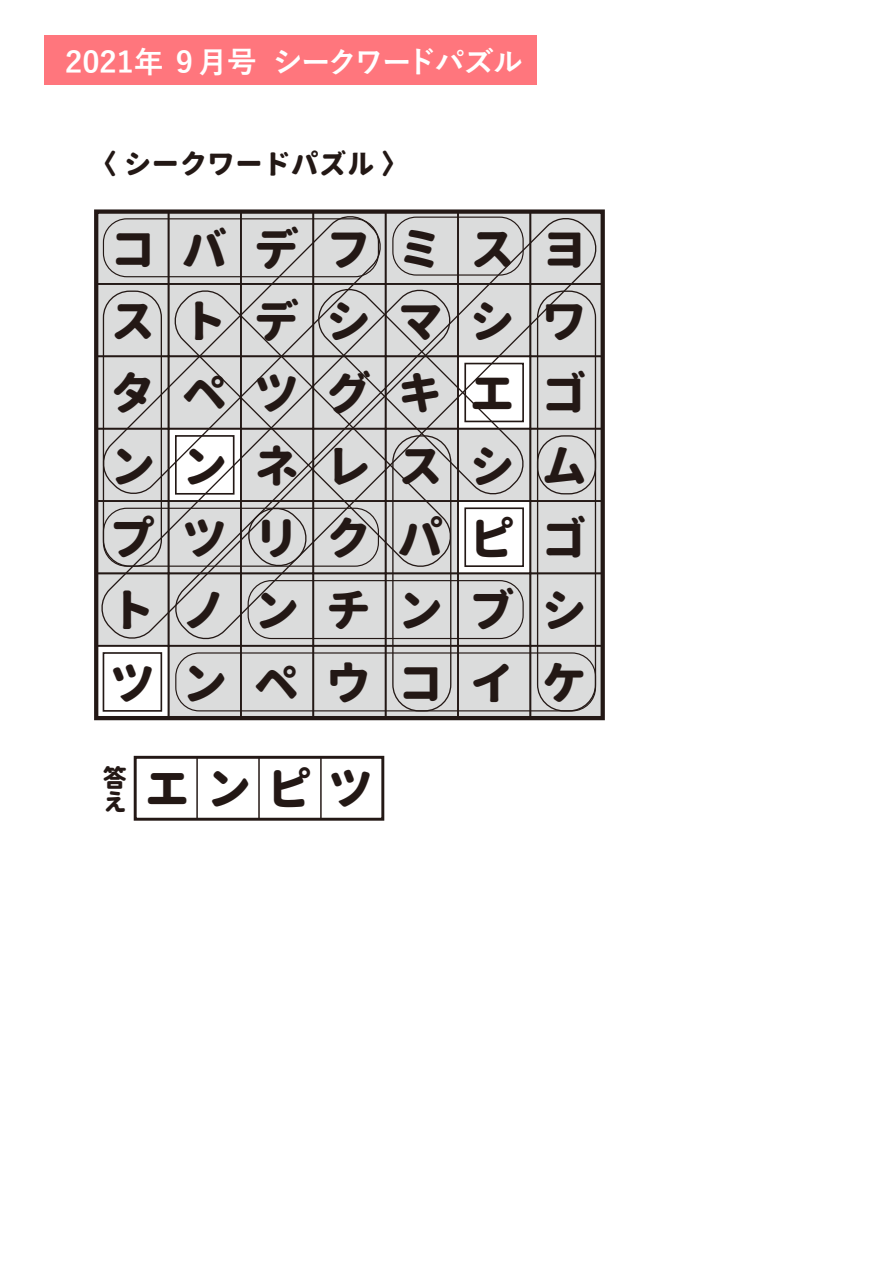
<style>
.page{position:relative;width:893px;height:1263px;background:#fff}
.page>*{position:absolute;margin:0;border:0;box-sizing:border-box;transform-origin:0 0}
.t1{font:46.05px/72.3px "Gen Sen Maru Gothic JP Heavy TTF";letter-spacing:.56em;color:#231815;text-align:justify}
.t2{font:45.6px "Gen Sen Maru Gothic JP Heavy TTF";color:#231815}
.t3{font:700 30px "Yu Gothic";letter-spacing:-.03em;color:#fff}
.t4{font:27.9px "Gen Sen Maru Gothic JP Heavy TTF";color:#231815}
.t5{font:24.75px "Gen Sen Maru Gothic JP Heavy TTF";color:#231815}
</style>
<div class="page">
<div style="left:44px;top:36px;width:493px;height:49px;background:#ff767d"></div>
<div style="left:197px;top:757px;width:62px;height:62px;border:1px solid #231815"></div>
<div style="left:259px;top:757px;width:62px;height:62px;border:1px solid #231815"></div>
<div style="left:134px;top:756px;width:250px;height:65px;border:3px solid #231815"></div>
<div style="left:96px;top:212px;width:507px;height:506px;background:#dbdcdc"></div>
<div style="left:96px;top:646px;width:73px;height:72px;background:#fff"></div>
<div style="left:175px;top:652px;width:421px;height:59px;border:1px solid #231815;border-radius:23px"></div>
<div style="left:537px;top:435px;width:59px;height:276px;border:1px solid #231815;border-radius:26px"></div>
<svg style="left:102px;top:218px;width:142px;height:60px"></svg>
<svg style="left:244px;top:216px;width:353px;height:354px"></svg>
<svg style="left:101px;top:286px;width:351px;height:356px"></svg>
<svg style="left:173px;top:287px;width:282px;height:284px"></svg>
<div style="left:464px;top:363px;width:60px;height:59px;border:2px solid #231815"></div>
<div style="left:464px;top:507px;width:60px;height:60px;border:2px solid #231815"></div>
<div style="left:103px;top:652px;width:59px;height:60px;border:2px solid #231815"></div>
<div style="left:175px;top:435px;width:60px;height:60px;border:2px solid #231815"></div>
<div style="left:95px;top:211px;width:74px;height:74px;border:2px solid #231815"></div>
<div style="left:168px;top:211px;width:74px;height:74px;border:2px solid #231815"></div>
<div style="left:240px;top:211px;width:74px;height:74px;border:2px solid #231815"></div>
<div style="left:312px;top:211px;width:74px;height:74px;border:2px solid #231815"></div>
<div style="left:385px;top:211px;width:74px;height:74px;border:2px solid #231815"></div>
<div style="left:457px;top:211px;width:74px;height:74px;border:2px solid #231815"></div>
<div style="left:529px;top:211px;width:74px;height:74px;border:2px solid #231815"></div>
<div style="left:95px;top:283px;width:74px;height:74px;border:2px solid #231815"></div>
<div style="left:168px;top:283px;width:74px;height:74px;border:2px solid #231815"></div>
<div style="left:240px;top:283px;width:74px;height:74px;border:2px solid #231815"></div>
<div style="left:312px;top:283px;width:74px;height:74px;border:2px solid #231815"></div>
<div style="left:385px;top:283px;width:74px;height:74px;border:2px solid #231815"></div>
<div style="left:457px;top:283px;width:74px;height:74px;border:2px solid #231815"></div>
<div style="left:529px;top:283px;width:74px;height:74px;border:2px solid #231815"></div>
<div style="left:95px;top:355px;width:74px;height:74px;border:2px solid #231815"></div>
<div style="left:168px;top:355px;width:74px;height:74px;border:2px solid #231815"></div>
<div style="left:240px;top:355px;width:74px;height:74px;border:2px solid #231815"></div>
<div style="left:312px;top:355px;width:74px;height:74px;border:2px solid #231815"></div>
<div style="left:385px;top:355px;width:74px;height:74px;border:2px solid #231815"></div>
<div style="left:457px;top:355px;width:74px;height:74px;border:2px solid #231815"></div>
<div style="left:529px;top:355px;width:74px;height:74px;border:2px solid #231815"></div>
<div style="left:95px;top:428px;width:74px;height:74px;border:2px solid #231815"></div>
<div style="left:168px;top:428px;width:74px;height:74px;border:2px solid #231815"></div>
<div style="left:240px;top:428px;width:74px;height:74px;border:2px solid #231815"></div>
<div style="left:312px;top:428px;width:74px;height:74px;border:2px solid #231815"></div>
<div style="left:385px;top:428px;width:74px;height:74px;border:2px solid #231815"></div>
<div style="left:457px;top:428px;width:74px;height:74px;border:2px solid #231815"></div>
<div style="left:529px;top:428px;width:74px;height:74px;border:2px solid #231815"></div>
<div style="left:95px;top:500px;width:74px;height:74px;border:2px solid #231815"></div>
<div style="left:168px;top:500px;width:74px;height:74px;border:2px solid #231815"></div>
<div style="left:240px;top:500px;width:74px;height:74px;border:2px solid #231815"></div>
<div style="left:312px;top:500px;width:74px;height:74px;border:2px solid #231815"></div>
<div style="left:385px;top:500px;width:74px;height:74px;border:2px solid #231815"></div>
<div style="left:457px;top:500px;width:74px;height:74px;border:2px solid #231815"></div>
<div style="left:529px;top:500px;width:74px;height:74px;border:2px solid #231815"></div>
<div style="left:95px;top:573px;width:74px;height:74px;border:2px solid #231815"></div>
<div style="left:168px;top:573px;width:74px;height:74px;border:2px solid #231815"></div>
<div style="left:240px;top:573px;width:74px;height:74px;border:2px solid #231815"></div>
<div style="left:312px;top:573px;width:74px;height:74px;border:2px solid #231815"></div>
<div style="left:385px;top:573px;width:74px;height:74px;border:2px solid #231815"></div>
<div style="left:457px;top:573px;width:74px;height:74px;border:2px solid #231815"></div>
<div style="left:529px;top:573px;width:74px;height:74px;border:2px solid #231815"></div>
<div style="left:95px;top:645px;width:74px;height:74px;border:2px solid #231815"></div>
<div style="left:168px;top:645px;width:74px;height:74px;border:2px solid #231815"></div>
<div style="left:240px;top:645px;width:74px;height:74px;border:2px solid #231815"></div>
<div style="left:312px;top:645px;width:74px;height:74px;border:2px solid #231815"></div>
<div style="left:385px;top:645px;width:74px;height:74px;border:2px solid #231815"></div>
<div style="left:457px;top:645px;width:74px;height:74px;border:2px solid #231815"></div>
<div style="left:529px;top:645px;width:74px;height:74px;border:2px solid #231815"></div>
<p class="t3" style="left:65px;top:45px;width:459px">2021年 9 月号シークワードパズル</p>
<p class="t4" style="left:89px;top:148px;width:321px">〈 シークワードパズル 〉</p>
<p class="t1" style="left:110px;top:214px;width:479px">コバデフミスヨストデシマシワタペツグキエゴンンネレスシムプツリクパピゴトノンチンブシツンペウコイケ</p>
<p class="t2" style="left:102px;top:762px;width:273px"><sup>答</sup> エンピツ</p>
<p class="t5" style="left:102px;top:788px;width:26px">え</p>
</div>
